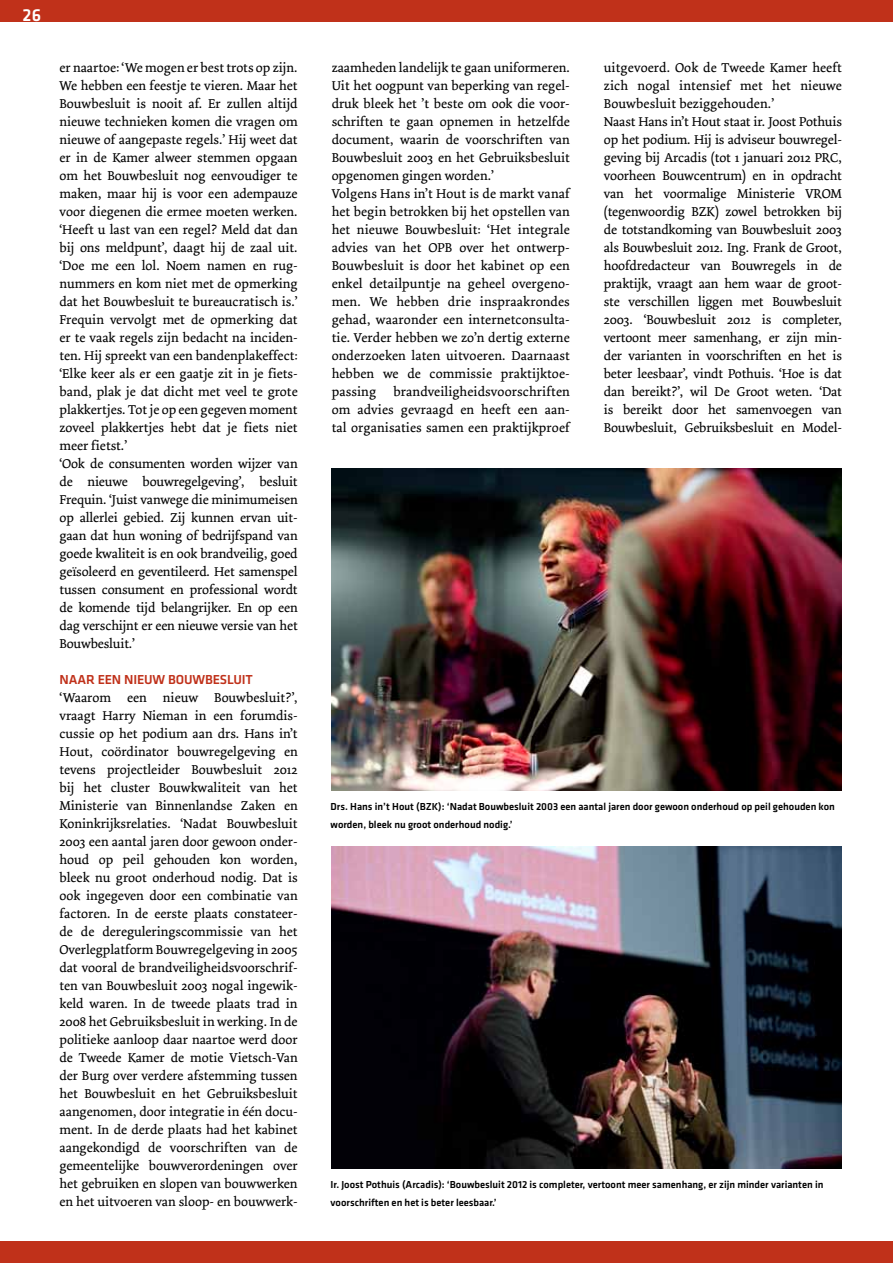
<style>
.page{position:relative;width:893px;height:1263px;background:#fff}
.page>*{position:absolute;margin:0;border:0;box-sizing:border-box;transform-origin:0 0}
.t1{font:500 18px "Klavika";color:#fff}
.t2{font:13.5px/18px "Dolly";color:#000}
.t3{font:500 13.5px "Klavika";letter-spacing:-.01em;color:#c0311a}
.t4{font:500 10.5px/18px "Klavika";color:#000}
</style>
<div class="page">
<div style="left:0;top:1242px;width:893px;height:21px;background:#c0311a"></div>
<div style="left:0;top:0;width:893px;height:21px;background:#c0311a"></div>
<img style="left:331px;top:846px;width:511px;height:322px">
<img style="left:331px;top:468px;width:511px;height:322px">
<h1 class="t1" style="left:23px;top:6px;width:20px">26</h1>
<p class="t2" style="left:60px;top:59px;width:240px">er naartoe: ‘We mogen er best trots op zijn.<br>We hebben een feestje te vieren. Maar het Bouwbesluit is nooit af. Er zullen altijd nieuwe technieken komen die vragen om nieuwe of aangepaste regels.’ Hij weet dat er in de Kamer alweer stemmen opgaan om het Bouwbesluit nog eenvoudiger te maken, maar hij is voor een adempauze voor diegenen die ermee moeten werken. ‘Heeft u last van een regel? Meld dat dan bij ons meldpunt’, daagt hij de zaal uit. ‘Doe me een lol. Noem namen en rug&shy;nummers en kom niet met de opmerking dat het Bouwbesluit te bureaucratisch is.’ Frequin vervolgt met de opmerking dat er te vaak regels zijn bedacht na inciden&shy;ten. Hij spreekt van een bandenplakeffect: ‘Elke keer als er een gaatje zit in je fiets&shy;band, plak je dat dicht met veel te grote plakkertjes. Tot je op een gegeven moment zoveel plakkertjes hebt dat je fiets niet meer fietst.’<br>‘Ook de consumenten worden wijzer van de nieuwe bouwregelgeving’, besluit Frequin. ‘Juist vanwege die minimumeisen op allerlei gebied. Zij kunnen ervan uit&shy;gaan dat hun woning of bedrijfspand van goede kwaliteit is en ook brandveilig, goed geïsoleerd en geventileerd. Het samenspel tussen consument en professional wordt de komende tijd belangrijker. En op een dag verschijnt er een nieuwe versie van het Bouwbesluit.’</p>
<p class="t3" style="left:60px;top:672px;width:83px">Naar een nieuw</p>
<p class="t3" style="left:168px;top:672px;width:17px">Bouwbeslui</p>
<p class="t3" style="left:246px;top:672px;width:9px">t</p>
<p class="t2" style="left:60px;top:689px;width:240px;text-align:justify">‘Waarom een nieuw Bouwbesluit?’, vraagt Harry Nieman in een forumdis&shy;cussie op het podium aan drs. Hans in’t Hout, coördinator bouwregelgeving en tevens projectleider Bouwbesluit 2012 bij het cluster Bouwkwaliteit van het Ministerie van Binnenlandse Zaken en Koninkrijksrelaties. ‘Nadat Bouwbesluit 2003 een aantal jaren door gewoon onder&shy;houd op peil gehouden kon worden, bleek nu groot onderhoud nodig. Dat is ook ingegeven door een combinatie van factoren. In de eerste plaats constateer&shy;de de dereguleringscommissie van het Overlegplatform Bouwregelgeving in 2005 dat vooral de brandveiligheidsvoorschrif&shy;ten van Bouwbesluit 2003 nogal ingewik&shy;keld waren. In de tweede plaats trad in 2008 het Gebruiksbesluit in werking. In de politieke aanloop daar naartoe werd door de Tweede Kamer de motie Vietsch-Van der Burg over verdere afstemming tussen het Bouwbesluit en het Gebruiksbesluit aangenomen, door integratie in één docu&shy;ment. In de derde plaats had het kabinet aangekondigd de voorschriften van de gemeentelijke bouwverordeningen over het gebruiken en slopen van bouwwerken en het uitvoeren van sloop- en bouwwerk-</p>
<p class="t2" style="left:332px;top:59px;width:240px">zaamheden landelijk te gaan uniformeren.<br>Uit het oogpunt van beperking van regel&shy;druk bleek het ’t beste om ook die voor&shy;schriften te gaan opnemen in hetzelfde document, waarin de voorschriften van Bouwbesluit 2003 en het Gebruiksbesluit opgenomen gingen worden.’<br>Volgens Hans in’t Hout is de markt vanaf het begin betrokken bij het opstellen van het nieuwe Bouwbesluit: ‘Het integrale advies van het OPB over het ontwerp-Bouwbesluit is door het kabinet op een enkel detailpuntje na geheel overgeno&shy;men. We hebben drie inspraakrondes gehad, waaronder een internetconsulta&shy;tie. Verder hebben we zo’n dertig externe onderzoeken laten uitvoeren. Daarnaast hebben we de commissie praktijktoe&shy;passing</p>
<p class="t2" style="left:332px;top:382px;width:240px;text-align:justify;text-indent:62px">brandveiligheidsvoorschriften om advies gevraagd en heeft een aan&shy;tal organisaties samen een praktijkproef</p>
<p class="t2" style="left:604px;top:58px;width:240px">uitgevoerd. Ook de Tweede Kamer heeft zich nogal intensief met het nieuwe Bouwbesluit beziggehouden.’<br>Naast Hans in’t Hout staat ir. Joost Pothuis op het podium. Hij is adviseur bouwregel&shy;geving bij Arcadis (tot 1 januari 2012 PRC, voorheen Bouwcentrum) en in opdracht van het voormalige Ministerie VROM (tegenwoordig BZK) zowel betrokken bij de totstandkoming van Bouwbesluit 2003 als Bouwbesluit 2012. Ing. Frank de Groot, hoofdredacteur van Bouwregels in de praktijk, vraagt aan hem waar de groot&shy;ste verschillen liggen met Bouwbesluit 2003. ‘Bouwbesluit 2012 is completer, vertoont meer samenhang, er zijn min&shy;der varianten in voorschriften en het is beter leesbaar’, vindt Pothuis. ‘Hoe is dat dan bereikt?’, wil De Groot weten. ‘Dat is bereikt door het samenvoegen van Bouwbesluit, Gebruiksbesluit en Model-</p>
<p class="t4" style="left:331px;top:798px;width:506px">Drs. Hans in’t Hout (BZK): ‘Nadat Bouwbesluit 2003 een aantal jaren door gewoon onderhoud op peil gehouden kon worden, bleek nu groot onderhoud nodig.’</p>
<p class="t4" style="left:331px;top:1176px;width:494px">Ir. Joost Pothuis (Arcadis): ‘Bouwbesluit 2012 is completer, vertoont meer samenhang, er zijn minder varianten in voorschriften en het is beter leesbaar.’</p>
</div>
